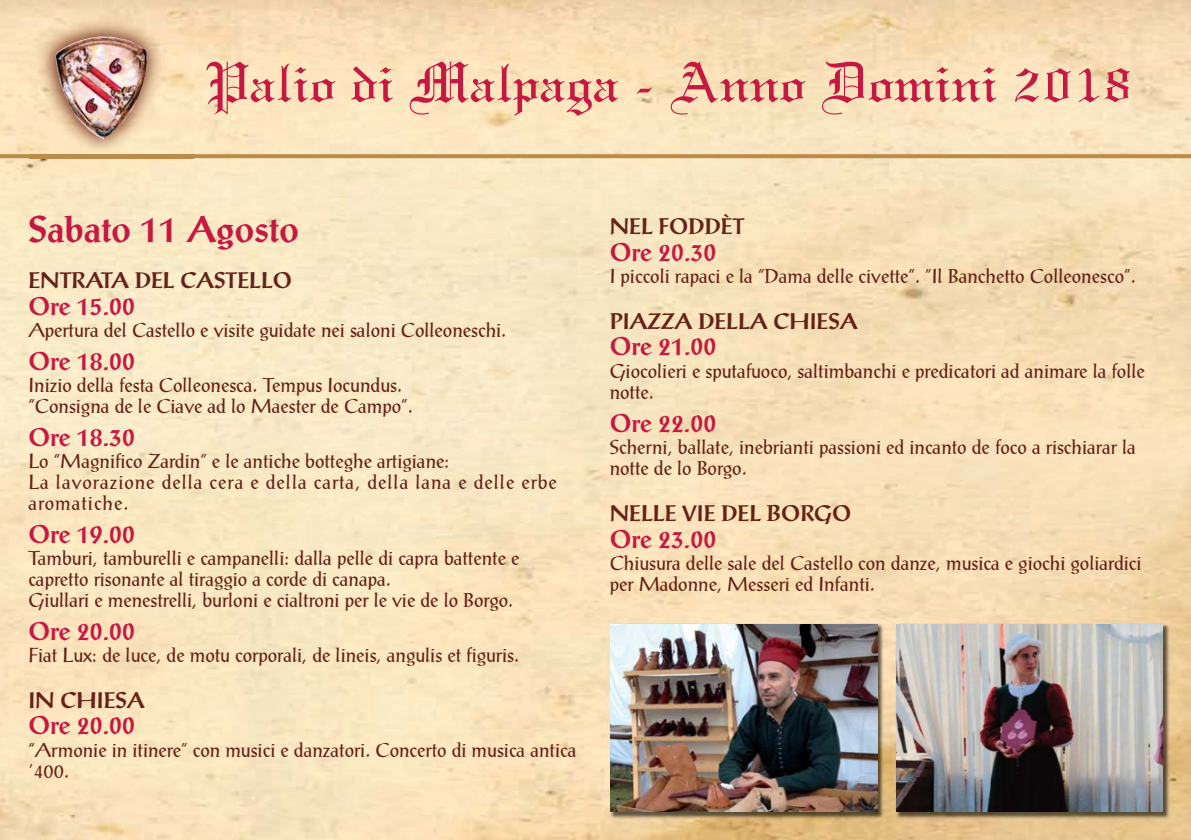
<style>
.page{position:relative;width:1191px;height:840px;background:#fff}
.page>*{position:absolute;margin:0;border:0;box-sizing:border-box;transform-origin:0 0}
.t1{font:60px "Linotext Std";color:#c61941}
.t2{font:700 36px "Post Antiqua";color:#c61941}
.t3{font:700 25px "Post Antiqua";color:#c61941}
.t4{font:700 22px "Post Antiqua";color:#652219}
.t5{font:19.6px/21px "Post Antiqua";color:#652219}
.t6{font:19.6px/21px "Post Antiqua";letter-spacing:.05em;color:#652219}
</style>
<div class="page">
<img style="left:0;top:0;width:1190px;height:839px">
<img style="left:1190px;top:0;width:1px;height:839px">
<svg style="left:0;top:154px;width:1191px;height:4px;background:#bc8e4d"></svg>
<img style="left:29px;top:6px;width:164px;height:184px">
<svg style="left:101px;top:36px;width:14px;height:1px"></svg>
<img style="left:606px;top:619px;width:569px;height:204px">
<img style="left:610px;top:624px;width:267px;height:187px">
<img style="left:896px;top:624px;width:266px;height:187px">
<h1 class="t1" style="left:206px;top:46px;width:928px">Palio di Malpaga - Anno Domini 2018</h1>
<h2 class="t2" style="left:28px;top:215px;width:272px">Sabato 11 Agosto</h2>
<p class="t4" style="left:28px;top:272px;width:265px">ENTRATA DEL CASTELLO</p>
<p class="t3" style="left:28px;top:296px;width:108px">Ore 15.00</p>
<p class="t5" style="left:28px;top:321px;width:479px">Apertura del Castello e visite guidate nei saloni Colleoneschi.</p>
<p class="t3" style="left:28px;top:351px;width:108px">Ore 18.00</p>
<p class="t5" style="left:28px;top:376px;width:386px">Inizio della festa Colleonesca. Tempus Iocundus. “Consigna de le Ciave ad lo Maester de Campo”.</p>
<p class="t3" style="left:28px;top:427px;width:108px">Ore 18.30</p>
<p class="t6" style="left:28px;top:451px;width:530px">Lo “Magnifico Zardin” e le antiche botteghe artigiane:<br>La lavorazione della cera e della carta, della lana e delle erbe aromatiche.</p>
<p class="t3" style="left:28px;top:524px;width:108px">Ore 19.00</p>
<p class="t5" style="left:28px;top:548px;width:492px">Tamburi, tamburelli e campanelli: dalla pelle di capra battente e capretto risonante al tiraggio a corde di canapa.<br>Giullari e menestrelli, burloni e cialtroni per le vie de lo Borgo.</p>
<p class="t3" style="left:28px;top:621px;width:108px">Ore 20.00</p>
<p class="t5" style="left:28px;top:645px;width:492px">Fiat Lux: de luce, de motu corporali, de lineis, angulis et figuris.</p>
<p class="t4" style="left:28px;top:691px;width:118px">IN CHIESA</p>
<p class="t3" style="left:28px;top:715px;width:108px">Ore 20.00</p>
<p class="t5" style="left:28px;top:740px;width:549px">“Armonie in itinere” con musici e danzatori. Concerto di musica antica ‘400.</p>
<p class="t4" style="left:609px;top:217px;width:136px">NEL FODDÈT</p>
<p class="t3" style="left:609px;top:242px;width:108px">Ore 20.30</p>
<p class="t5" style="left:609px;top:267px;width:527px">I piccoli rapaci e la “Dama delle civette”. “Il Banchetto Colleonesco”.</p>
<p class="t4" style="left:609px;top:312px;width:250px">PIAZZA DELLA CHIESA</p>
<p class="t3" style="left:609px;top:337px;width:108px">Ore 21.00</p>
<p class="t5" style="left:609px;top:362px;width:537px">Giocolieri e sputafuoco, saltimbanchi e predicatori ad animare la folle notte.</p>
<p class="t3" style="left:609px;top:413px;width:108px">Ore 22.00</p>
<p class="t5" style="left:609px;top:438px;width:527px">Scherni, ballate, inebrianti passioni ed incanto de foco a rischiarar la notte de lo Borgo.</p>
<p class="t4" style="left:609px;top:504px;width:243px">NELLE VIE DEL BORGO</p>
<p class="t3" style="left:609px;top:529px;width:108px">Ore 23.00</p>
<p class="t5" style="left:609px;top:554px;width:533px">Chiusura delle sale del Castello con danze, musica e giochi goliardici per Madonne, Messeri ed Infanti.</p>
</div>
